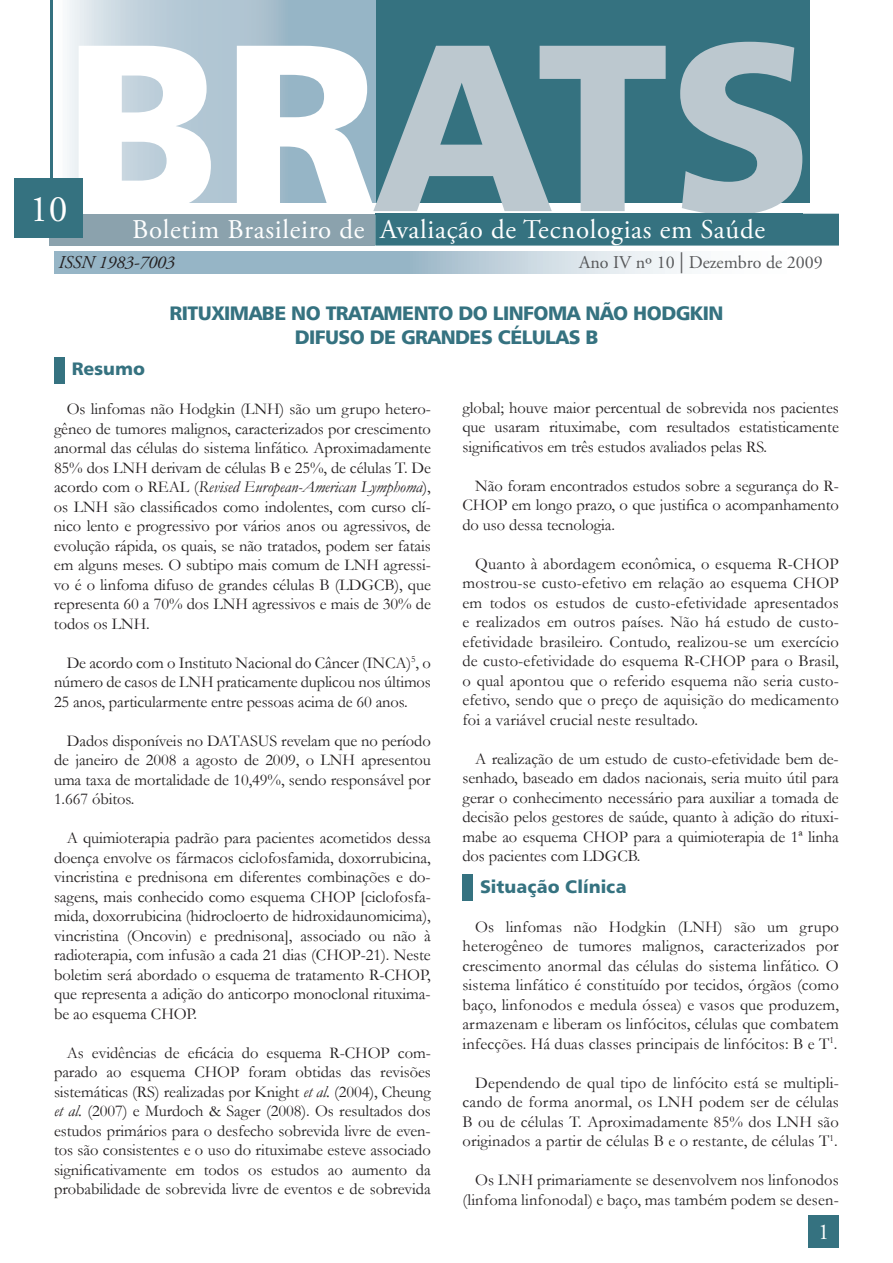
<style>
.page{position:relative;width:893px;height:1263px;background:#fff}
.page>*{position:absolute;margin:0;border:0;box-sizing:border-box;transform-origin:0 0}
.t1{font:238.2px "Humanist 777 BT Black B";color:#bcc8cf}
.t2{font:37.5px "Adobe Garamond Pro";color:#fff}
.t3{font:27px "Adobe Garamond Pro";letter-spacing:.025em;color:#fff}
.t4{font:22.5px "Adobe Garamond Pro";color:#fff}
.t5{font:19.5px/24px "Humanist 777 BT Black B";letter-spacing:-.025em;color:#357280;text-align:center}
.t6{font:18px "Adobe Garamond Pro";color:#57585a}
.t7{font:18px "Humanist 777 BT Black B";color:#357280}
.t8{font:italic 18px "Adobe Garamond Pro";letter-spacing:-.01em;color:#231f20}
.t9{font:16.5px/19.5px "Garamond";letter-spacing:-.005em;color:#231f20;text-align:justify}
.s1{color:#fff}
.s2{font-size:21px}
.s3{font-style:italic}
</style>
<div class="page">
<div style="left:808px;top:1215px;width:31px;height:32px;background:#357280"></div>
<div style="left:462px;top:875px;width:11px;height:26px;background:#357280"></div>
<svg style="left:55px;top:0;width:321px;height:202px"></svg>
<div style="left:376px;top:0;width:434px;height:202px;background:#357280"></div>
<div style="left:49px;top:214px;width:326px;height:32px;background:#8ba2ad"></div>
<div style="left:375px;top:214px;width:464px;height:32px;background:#357280"></div>
<hr style="left:375px;top:214px;width:427px;height:1px;background:#357280">
<div style="left:15px;top:179px;width:68px;height:59px;background:#357280"></div>
<svg style="left:54px;top:252px;width:632px;height:22px"></svg>
<hr style="left:50px;top:0;width:2px;height:197px;background:#357280">
<div style="left:54px;top:357px;width:10px;height:26px;background:#357280"></div>
<h1 class="t1" style="left:63px;top:-25px;width:750px"><span class="s1">BR</span>ATS</h1>
<p class="t6" style="left:579px;top:252px;width:245px">Ano IV nº 10 <span class="s2">|</span> Dezembro de 2009</p>
<h2 class="t2" style="left:30px;top:186px;width:39px">10</h2>
<h3 class="t3" style="left:132px;top:213px;width:635px">Boletim Brasileiro de Avaliação de Tecnologias em Saúde</h3>
<p class="t8" style="left:58px;top:252px;width:118px">ISSN 1983-7003</p>
<p class="t5" style="left:170px;top:301px;width:555px">RITUXIMABE NO TRATAMENTO DO LINFOMA NÃO HODGKIN<br>DIFUSO DE GRANDES CÉLULAS B</p>
<p class="t7" style="left:72px;top:357px;width:75px">Resumo</p>
<p class="t9" style="left:54px;top:399px;width:378px;text-indent:13px">Os linfomas não Hodgkin (LNH) são um grupo hetero&shy;gêneo de tumores malignos, caracterizados por crescimento anormal das células do sistema linfático. Aproximadamente 85% dos LNH derivam de células B e 25%, de células T. De acordo com o REAL (<span class="s3">Revised European-American Lymphoma</span>), os LNH são classificados como indolentes, com curso clí&shy;nico lento e progressivo por vários anos ou agressivos, de evolução rápida, os quais, se não tratados, podem ser fatais em alguns meses. O subtipo mais comum de LNH agressi&shy;vo é o linfoma difuso de grandes células B (LDGCB), que representa 60 a 70% dos LNH agressivos e mais de 30% de todos os LNH.</p>
<p class="t9" style="left:54px;top:652px;width:378px;text-indent:13px">De acordo com o Instituto Nacional do Câncer (INCA)<sup>5</sup>, o número de casos de LNH praticamente duplicou nos últimos 25 anos, particularmente entre pessoas acima de 60 anos.</p>
<p class="t9" style="left:54px;top:730px;width:378px;text-indent:13px">Dados disponíveis no DATASUS revelam que no período de janeiro de 2008 a agosto de 2009, o LNH apresentou uma taxa de mortalidade de 10,49%, sendo responsável por 1.667 óbitos.</p>
<p class="t9" style="left:54px;top:828px;width:378px;text-indent:13px">A quimioterapia padrão para pacientes acometidos dessa doença envolve os fármacos ciclofosfamida, doxorrubicina, vincristina e prednisona em diferentes combinações e do&shy;sagens, mais conhecido como esquema CHOP [ciclofosfa&shy;mida, doxorrubicina (hidrocloerto de hidroxidaunomicima), vincristina (Oncovin) e prednisona], associado ou não à radioterapia, com infusão a cada 21 dias (CHOP-21). Neste boletim será abordado o esquema de tratamento R-CHOP, que representa a adição do anticorpo monoclonal rituxima&shy;be ao esquema CHOP.</p>
<p class="t9" style="left:54px;top:1043px;width:378px;text-indent:13px">As evidências de eficácia do esquema R-CHOP com&shy;parado ao esquema CHOP foram obtidas das revisões sistemáticas (RS) realizadas por Knight <span class="s3">et al.</span> (2004), Cheung <span class="s3">et al.</span> (2007) e Murdoch &amp; Sager (2008). Os resultados dos estudos primários para o desfecho sobrevida livre de even&shy;tos são consistentes e o uso do rituximabe esteve associado significativamente em todos os estudos ao aumento da probabilidade de sobrevida livre de eventos e de sobrevida</p>
<p class="t9" style="left:462px;top:397px;width:378px">global; houve maior percentual de sobrevida nos pacientes que usaram rituximabe, com resultados estatisticamente significativos em três estudos avaliados pelas RS.</p>
<p class="t9" style="left:462px;top:475px;width:378px;text-indent:13px">Não foram encontrados estudos sobre a segurança do R-CHOP em longo prazo, o que justifica o acompanhamento do uso dessa tecnologia.</p>
<p class="t9" style="left:462px;top:554px;width:378px;text-indent:13px">Quanto à abordagem econômica, o esquema R-CHOP mostrou-se custo-efetivo em relação ao esquema CHOP em todos os estudos de custo-efetividade apresentados e realizados em outros países. Não há estudo de custo&shy;efetividade brasileiro. Contudo, realizou-se um exercício de custo-efetividade do esquema R-CHOP para o Brasil, o qual apontou que o referido esquema não seria custo&shy;efetivo, sendo que o preço de aquisição do medicamento foi a variável crucial neste resultado.</p>
<p class="t9" style="left:462px;top:749px;width:378px;text-indent:13px">A realização de um estudo de custo-efetividade bem de&shy;senhado, baseado em dados nacionais, seria muito útil para gerar o conhecimento necessário para auxiliar a tomada de decisão pelos gestores de saúde, quanto à adição do rituxi&shy;mabe ao esquema CHOP para a quimioterapia de 1ª linha dos pacientes com LDGCB.</p>
<p class="t7" style="left:480px;top:875px;width:148px">Situação Clínica</p>
<p class="t9" style="left:462px;top:916px;width:378px;text-indent:13px">Os linfomas não Hodgkin (LNH) são um grupo heterogêneo de tumores malignos, caracterizados por crescimento anormal das células do sistema linfático. O sistema linfático é constituído por tecidos, órgãos (como baço, linfonodos e medula óssea) e vasos que produzem, armazenam e liberam os linfócitos, células que combatem infecções. Há duas classes principais de linfócitos: B e T<sup>1</sup>.</p>
<p class="t9" style="left:462px;top:1072px;width:378px;text-indent:13px">Dependendo de qual tipo de linfócito está se multipli&shy;cando de forma anormal, os LNH podem ser de células B ou de células T. Aproximadamente 85% dos LNH são originados a partir de células B e o restante, de células T<sup>1</sup>.</p>
<p class="t9" style="left:462px;top:1170px;width:378px;text-align:right">Os LNH primariamente se desenvolvem nos linfonodos (linfoma linfonodal) e baço, mas também podem se desen-</p>
<h3 class="t4" style="left:818px;top:1218px;width:13px">1</h3>
</div>
